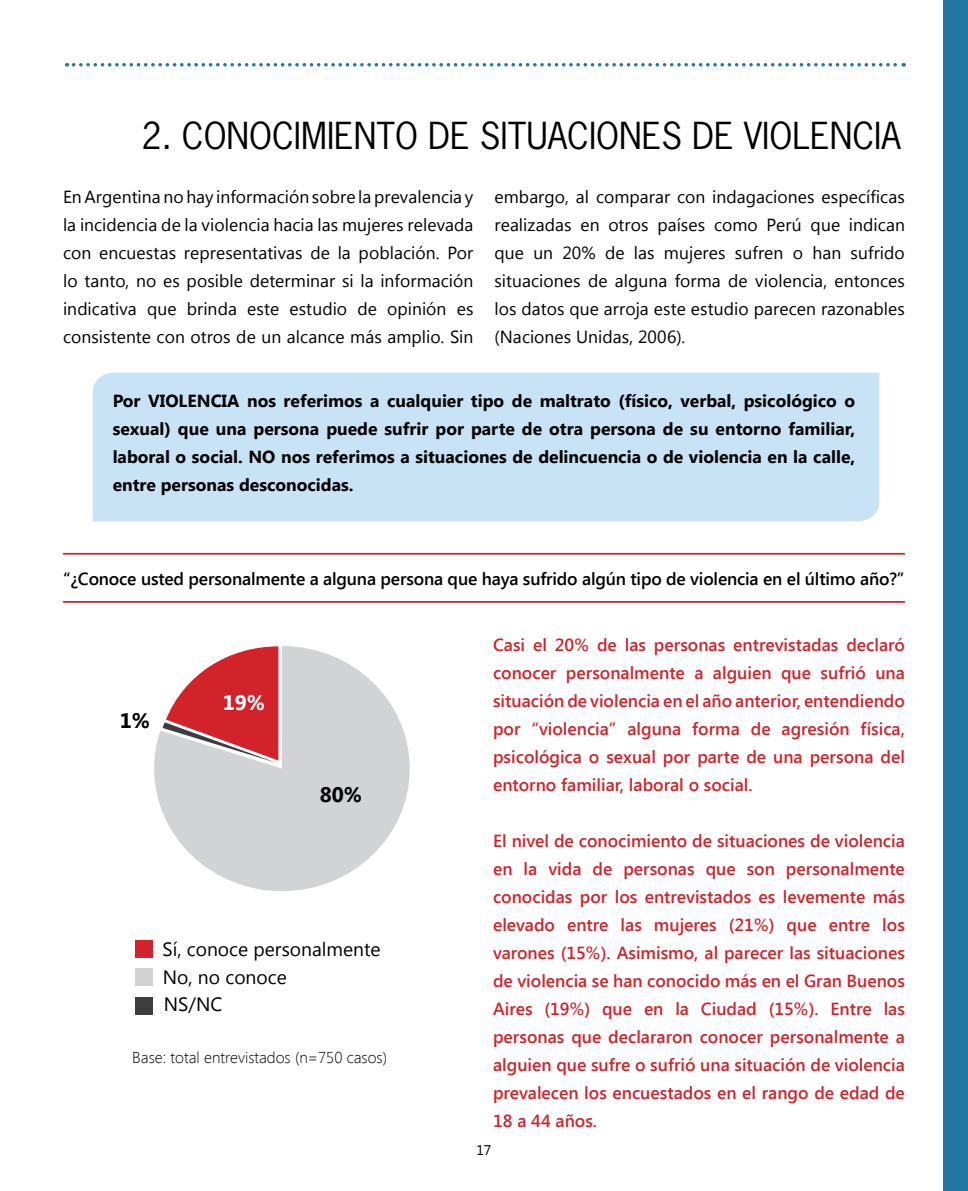
<style>
.page{position:relative;width:968px;height:1191px;background:#fff}
.page>*{position:absolute;margin:0;border:0;box-sizing:border-box;transform-origin:0 0}
.t1{font:35px "News Gothic Std";color:#000}
.t2{font:700 21px "Segoe UI";color:#000}
.t3{font:700 21px "Segoe UI";color:#fff}
.t4{font:19.25px/28.7px "Segoe UI";color:#000}
.t5{font:600 17.5px/28px "Segoe UI";color:#d2232a;text-align:justify}
.t6{font:17.5px/28px "Segoe UI";letter-spacing:.005em;color:#000;text-align:justify}
.t7{font:700 17.5px/28px "Segoe UI";color:#000;text-align:justify}
.t8{font:600 17.5px "Segoe UI";letter-spacing:-.01em;color:#000}
.t9{font:300 15.75px "Segoe UI";color:#000}
.t10{font:14px "Segoe UI";color:#000}
</style>
<div class="page">
<div style="left:943px;top:0;width:24px;height:1191px;background:#2277a2"></div>
<svg style="left:74px;top:63px;width:830px;height:4px"></svg>
<div style="left:93px;top:373px;width:786px;height:148px;background:#c9e3f6"></div>
<hr style="left:63px;top:601px;width:841px;height:2px;background:#d2232a">
<hr style="left:63px;top:553px;width:841px;height:1px;background:#d2232a">
<svg style="left:154px;top:646px;width:255px;height:245px;fill:#d1d3d4"></svg>
<div style="left:136px;top:997px;width:17px;height:17px;background:#3d3c3e"></div>
<div style="left:136px;top:940px;width:17px;height:17px;background:#d2232a"></div>
<div style="left:136px;top:968px;width:17px;height:18px;background:#d1d3d4"></div>
<h1 class="t1" style="left:141px;top:113px;width:760px">2. CONOCIMIENTO DE SITUACIONES DE VIOLENCIA</h1>
<p class="t6" style="left:63px;top:182px;width:412px">En Argentina no hay información sobre la prevalencia y la incidencia de la violencia hacia las mujeres relevada con encuestas representativas de la población. Por lo tanto, no es posible determinar si la información indicativa que brinda este estudio de opinión es consistente con otros de un alcance más amplio. Sin</p>
<p class="t6" style="left:494px;top:182px;width:412px">embargo, al comparar con indagaciones específicas realizadas en otros países como Perú que indican que un 20% de las mujeres sufren o han sufrido situaciones de alguna forma de violencia, entonces los datos que arroja este estudio parecen razonables (Naciones Unidas, 2006).</p>
<p class="t7" style="left:113px;top:386px;width:744px;text-indent:134px">nos referimos a cualquier tipo de maltrato (físico, verbal, psicológico o sexual) que una persona puede sufrir por parte de otra persona de su entorno familiar, laboral o social. NO nos referimos a situaciones de delincuencia o de violencia en la calle, entre personas desconocidas.</p>
<p class="t7" style="left:113px;top:386px;width:96px">Por VIOLENCIA</p>
<p class="t8" style="left:63px;top:566px;width:842px">“¿Conoce usted personalmente a alguna persona que haya sufrido algún tipo de violencia en el último año?”</p>
<p class="t2" style="left:120px;top:705px;width:32px">1%</p>
<p class="t3" style="left:223px;top:688px;width:44px">19%</p>
<p class="t2" style="left:320px;top:780px;width:44px">80%</p>
<p class="t4" style="left:162px;top:933px;width:219px">Sí, conoce personalmente<br>No, no conoce</p>
<p class="t4" style="left:164px;top:989px;width:60px">NS/NC</p>
<p class="t9" style="left:132px;top:1047px;width:256px">Base: total entrevistados (n=750 casos)</p>
<p class="t5" style="left:493px;top:630px;width:413px">Casi el 20% de las personas entrevistadas declaró conocer personalmente a alguien que sufrió una situación de violencia en el año anterior, entendiendo por “violencia” alguna forma de agresión física, psicológica o sexual por parte de una persona del entorno familiar, laboral o social.</p>
<p class="t5" style="left:493px;top:826px;width:413px">El nivel de conocimiento de situaciones de violencia en la vida de personas que son personalmente conocidas por los entrevistados es levemente más elevado entre las mujeres (21%) que entre los varones (15%). Asimismo, al parecer las situaciones de violencia se han conocido más en el Gran Buenos Aires (19%) que en la Ciudad (15%). Entre las personas que declararon conocer personalmente a alguien que sufre o sufrió una situación de violencia prevalecen los encuestados en el rango de edad de 18 a 44 años.</p>
<p class="t10" style="left:476px;top:1140px;width:17px">17</p>
</div>
